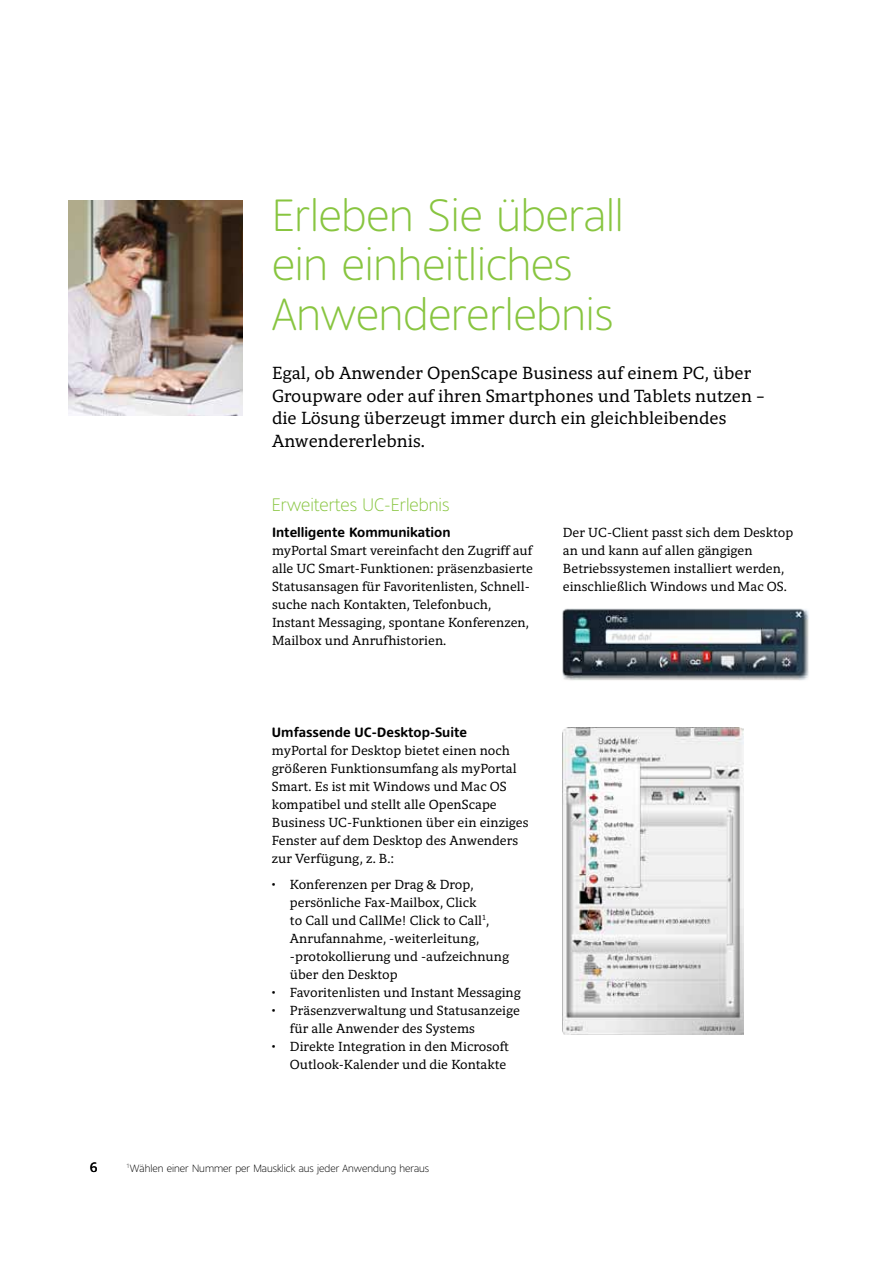
<style>
.page{position:relative;width:893px;height:1263px;background:#fff}
.page>*{position:absolute;margin:0;border:0;box-sizing:border-box;transform-origin:0 0}
.t1{font:300 45px/49.5px "Harmony Sans";color:#88c540}
.t2{font:18px/22.5px "Harmony Serif";color:#000}
.t3{font:300 18px "Harmony Sans";color:#88c540}
.t4{font:13.5px/18px "Harmony Serif";color:#000}
.t5{font:700 13.5px "Harmony Sans";color:#000}
.t6{font:13.5px "Harmony Sans";color:#000}
.t7{font:300 10.5px "Harmony Sans";color:#000}
</style>
<div class="page">
<img style="left:563px;top:727px;width:180px;height:307px">
<img style="left:562px;top:608px;width:247px;height:72px">
<img style="left:68px;top:200px;width:175px;height:215px">
<h1 class="t1" style="left:272px;top:190px;width:353px">Erleben Sie überall ein einheitliches<br>Anwendererlebnis</h1>
<h2 class="t2" style="left:272px;top:362px;width:494px">Egal, ob Anwender OpenScape Business auf einem PC, über Groupware oder auf ihren Smartphones und Tablets nutzen – die Lösung überzeugt immer durch ein gleichbleibendes Anwendererlebnis.</h2>
<h2 class="t3" style="left:272px;top:493px;width:179px">Erweitertes UC-Erlebnis</h2>
<p class="t5" style="left:272px;top:524px;width:180px">Intelligente Kommunikation</p>
<p class="t4" style="left:272px;top:542px;width:263px">myPortal Smart vereinfacht den Zugriff auf alle UC Smart-Funktionen: präsenzbasierte Statusansagen für Favoritenlisten, Schnell&shy;suche nach Kontakten, Telefonbuch, Instant Messaging, spontane Konferenzen, Mailbox und Anrufhistorien.</p>
<p class="t4" style="left:563px;top:523px;width:232px">Der UC-Client passt sich dem Desktop an und kann auf allen gängigen Betriebssystemen installiert werden, einschließlich Windows und Mac OS.</p>
<p class="t5" style="left:272px;top:723px;width:197px">Umfassende UC-Desktop-Suite</p>
<p class="t4" style="left:272px;top:741px;width:258px">myPortal for Desktop bietet einen noch größeren Funktionsumfang als myPortal Smart. Es ist mit Windows und Mac OS kompatibel und stellt alle OpenScape Business UC-Funktionen über ein einziges Fenster auf dem Desktop des Anwenders zur Verfügung, z. B.:</p>
<p class="t4" style="left:290px;top:875px;width:221px;text-indent:-18px">• Konferenzen per Drag &amp; Drop, persönliche Fax-Mailbox, Click<br>to Call und CallMe! Click to Call<sup>1</sup>,<br>Anrufannahme, -weiterleitung, -protokollierung und -aufzeichnung über den Desktop</p>
<p class="t4" style="left:272px;top:983px;width:250px">• Favoritenlisten und Instant Messaging</p>
<p class="t4" style="left:290px;top:1001px;width:231px;text-indent:-18px">• Präsenzverwaltung und Statusanzeige für alle Anwender des Systems</p>
<p class="t4" style="left:272px;top:1037px;width:238px;text-align:right">• Direkte Integration in den Microsoft<br>Outlook-Kalender und die Kontakte</p>
<p class="t6" style="left:90px;top:1158px;width:9px">6</p>
<p class="t7" style="left:127px;top:1161px;width:304px"><sup>1</sup>Wählen einer Nummer per Mausklick aus jeder Anwendung heraus</p>
</div>
